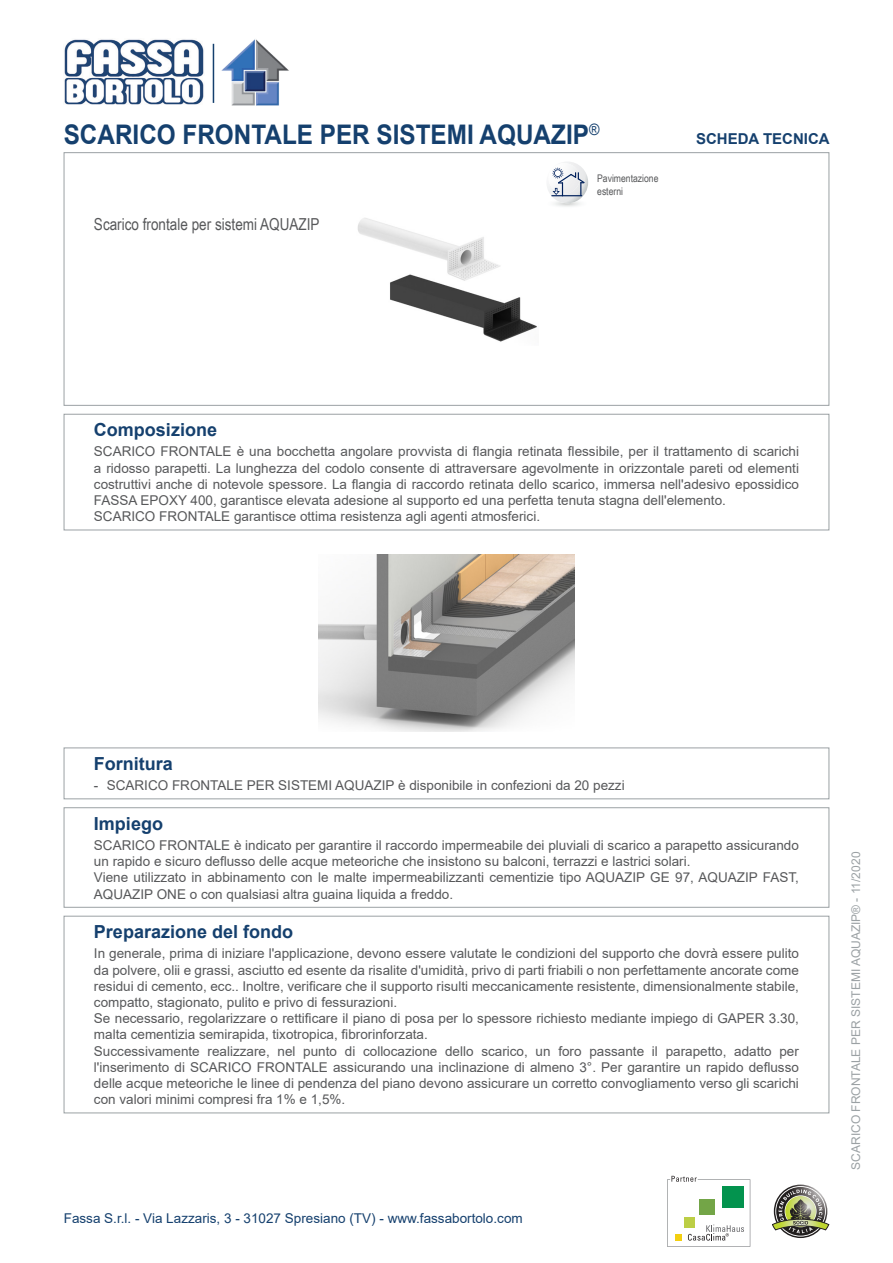
<style>
.page{position:relative;width:893px;height:1263px;background:#fff}
.page>*{position:absolute;margin:0;border:0;box-sizing:border-box;transform-origin:0 0}
.Sottotitolo{font:700 27px "Arial";color:#15406e;scale:.9 1}
.Titolo{font:700 18px "Arial";color:#15406e}
.Descrizione{font:16.5px "Arial Narrow";color:#57585a}
.Scheda_Tecnica{font:700 15px "Arial";color:#15406e}
.Preparazione_del_fon{font:13.5px/16.2px "Arial";color:#57585a;text-align:justify}
.Composizione{font:13.5px/16.2px "Arial";color:#57585a;text-align:justify}
.Impiego{font:13.5px/16.2px "Arial";color:#57585a}
.t1{font:13.5px "Arial";color:#15406e}
.t2{font:12px "Arial";color:#9ba1a4}
.Frase{font:10.5px/12.6px "Arial Narrow";color:#57585a}
</style>
<div class="page">
<svg style="left:667px;top:1176px;width:83px;height:71px"></svg>
<svg style="left:772px;top:1186px;width:57px;height:50px"></svg>
<img style="left:64px;top:39px;width:140px;height:66px">
<hr style="left:213px;top:44px;width:1px;height:59px;background:#15406e">
<img style="left:221px;top:39px;width:68px;height:67px">
<img style="left:358px;top:218px;width:179px;height:124px">
<svg style="left:547px;top:162px;width:41px;height:41px"></svg>
<hr style="left:551px;top:195px;width:31px;height:1px;background:#00205b">
<div style="left:64px;top:152px;width:765px;height:253px;border:1px solid #9ba1a4"></div>
<div style="left:64px;top:414px;width:765px;height:116px;border:1px solid #9ba1a4"></div>
<img style="left:318px;top:555px;width:257px;height:176px">
<div style="left:64px;top:748px;width:765px;height:51px;border:1px solid #9ba1a4"></div>
<div style="left:64px;top:807px;width:765px;height:100px;border:1px solid #9ba1a4"></div>
<div style="left:64px;top:916px;width:765px;height:197px;border:1px solid #9ba1a4"></div>
<p class="Sottotitolo" style="left:64px;top:115px;width:597px">SCARICO FRONTALE PER SISTEMI AQUAZIP<sup>®</sup></p>
<p class="Scheda_Tecnica" style="left:696px;top:128px;width:135px">SCHEDA TECNICA</p>
<p class="Descrizione" style="left:94px;top:212px;width:227px">Scarico frontale per sistemi AQUAZIP</p>
<p class="Frase" style="left:597px;top:172px;width:63px">Pavimentazione esterni</p>
<p class="Titolo" style="left:94px;top:417px;width:125px">Composizione</p>
<p class="Composizione" style="left:94px;top:444px;width:706px">SCARICO FRONTALE è una bocchetta angolare provvista di flangia retinata flessibile, per il trattamento di scarichi a ridosso parapetti. La lunghezza del codolo consente di attraversare agevolmente in orizzontale pareti od elementi costruttivi anche di notevole spessore. La flangia di raccordo retinata dello scarico, immersa nell'adesivo epossidico FASSA EPOXY 400, garantisce elevata adesione al supporto ed una perfetta tenuta stagna dell'elemento.</p>
<p class="Composizione" style="left:94px;top:508px;width:448px">SCARICO FRONTALE garantisce ottima resistenza agli agenti atmosferici.</p>
<p class="Titolo" style="left:94px;top:751px;width:81px">Fornitura</p>
<p class="Composizione" style="left:94px;top:777px;width:532px">- SCARICO FRONTALE PER SISTEMI AQUAZIP è disponibile in confezioni da 20 pezzi</p>
<p class="Titolo" style="left:94px;top:810px;width:71px">Impiego</p>
<p class="Impiego" style="left:94px;top:837px;width:706px">SCARICO FRONTALE è indicato per garantire il raccordo impermeabile dei pluviali di scarico a parapetto assicurando un rapido e sicuro deflusso delle acque meteoriche che insistono su balconi, terrazzi e lastrici solari.</p>
<p class="Impiego" style="left:94px;top:869px;width:706px">Viene utilizzato in abbinamento con le malte impermeabilizzanti cementizie tipo AQUAZIP GE 97, AQUAZIP FAST,<br>AQUAZIP ONE o con qualsiasi altra guaina liquida a freddo.</p>
<p class="Titolo" style="left:94px;top:919px;width:201px">Preparazione del fondo</p>
<p class="Preparazione_del_fon" style="left:94px;top:945px;width:706px">In generale, prima di iniziare l'applicazione, devono essere valutate le condizioni del supporto che dovrà essere pulito da polvere, olii e grassi, asciutto ed esente da risalite d'umidità, privo di parti friabili o non perfettamente ancorate come residui di cemento, ecc.. Inoltre, verificare che il supporto risulti meccanicamente resistente, dimensionalmente stabile, compatto, stagionato, pulito e privo di fessurazioni.</p>
<p class="Preparazione_del_fon" style="left:94px;top:1010px;width:706px">Se necessario, regolarizzare o rettificare il piano di posa per lo spessore richiesto mediante impiego di GAPER 3.30, malta cementizia semirapida, tixotropica, fibrorinforzata.</p>
<p class="Preparazione_del_fon" style="left:94px;top:1043px;width:706px">Successivamente realizzare, nel punto di collocazione dello scarico, un foro passante il parapetto, adatto per l'inserimento di SCARICO FRONTALE assicurando una inclinazione di almeno 3°. Per garantire un rapido deflusso delle acque meteoriche le linee di pendenza del piano devono assicurare un corretto convogliamento verso gli scarichi con valori minimi compresi fra 1% e 1,5%.</p>
<p class="t1" style="left:64px;top:1208px;width:460px">Fassa S.r.l. - Via Lazzaris, 3 - 31027 Spresiano (TV) - www.fassabortolo.com</p>
<p class="t2" style="left:848px;top:1170px;width:319px;rotate:-90deg">SCARICO FRONTALE PER SISTEMI AQUAZIP® - 11/2020</p>
</div>
